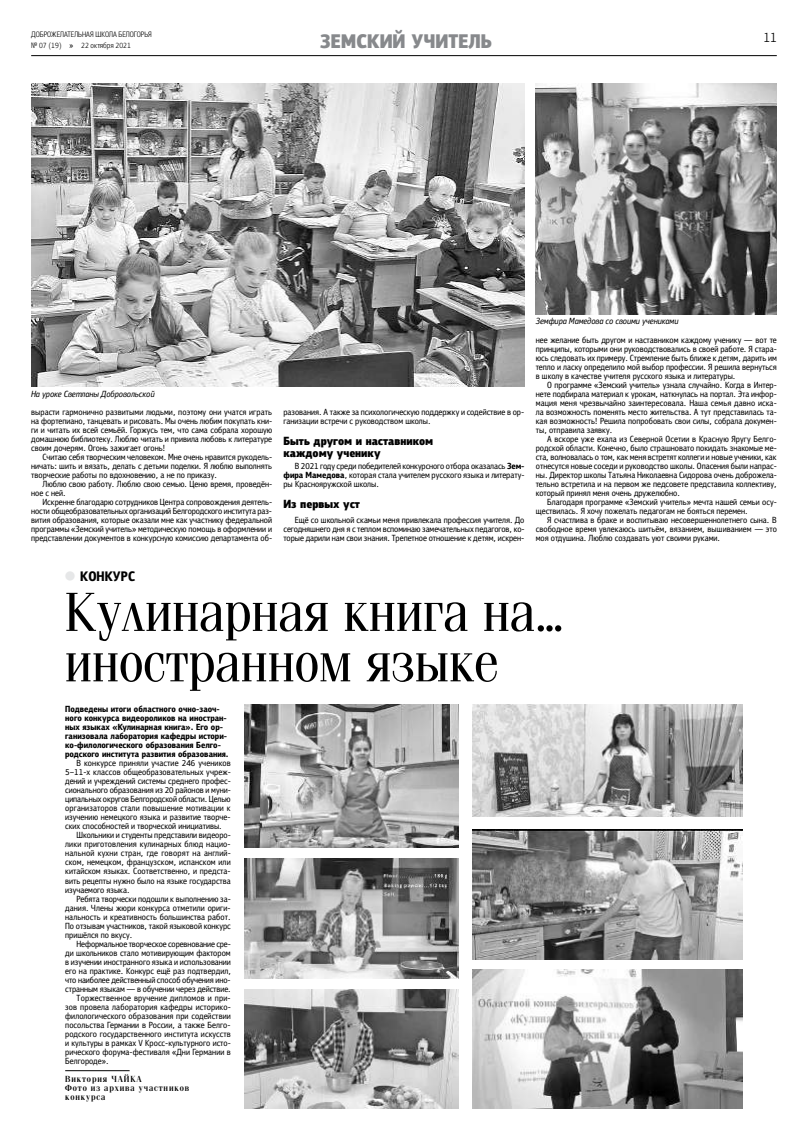
<style>
.page{position:relative;width:808px;height:1140px;background:#fff}
.page>*{position:absolute;margin:0;border:0;box-sizing:border-box;transform-origin:0 0}
.t1{font:56px/50.4px "Free Fountain";letter-spacing:.01em;color:#000}
.t2{font:900 20px "Free Korocha";color:#87898c}
.t3{font:700 14px "Free Korocha";color:#000}
.t4{font:300 14px "Free Korocha";color:#000}
.t5{font:900 12px/12px "Free Korocha";color:#000}
.t6{font:9px/9px "Free Korocha";color:#000;text-align:justify}
.t7{font:700 9px/9px "Free Korocha";color:#000}
.t8{font:italic 9px "Free Korocha";letter-spacing:-.005em;color:#000}
.t9{font:600 9px/9px "Free Fountain";letter-spacing:.1em;color:#000}
.t10{font:9px "Free Korocha";letter-spacing:.02em;color:#000}
.t11{font:300 8px/10.4px "Free Korocha";color:#000}
.s1{font-weight:400}
.s2{font-weight:700}
</style>
<div class="page">
<hr style="left:31px;top:55px;width:746px;height:1px;background:#000">
<img style="left:536px;top:84px;width:241px;height:230px">
<img style="left:31px;top:84px;width:493px;height:303px">
<hr style="left:65px;top:1070px;width:65px;height:1px;background:#000">
<img style="left:245px;top:704px;width:213px;height:143px">
<img style="left:245px;top:989px;width:213px;height:119px">
<img style="left:472px;top:829px;width:271px;height:130px">
<img style="left:472px;top:704px;width:271px;height:113px">
<img style="left:245px;top:858px;width:213px;height:120px">
<img style="left:472px;top:969px;width:271px;height:139px">
<p class="t11" style="left:31px;top:29px;width:122px">доброжелательная школа белогорья № 07 (19) <span class="s1">»</span> 22 октября 2021</p>
<h2 class="t2" style="left:320px;top:29px;width:104px">Земский учит</h2>
<h2 class="t2" style="left:458px;top:29px;width:35px">ель</h2>
<h3 class="t4" style="left:763px;top:29px;width:15px">11</h3>
<p class="t8" style="left:31px;top:388px;width:125px">На уроке Светланы Добровольской</p>
<p class="t6" style="left:31px;top:408px;width:243px">вырасти гармонично развитыми людьми, поэтому они учатся играть на фортепиано, танцевать и рисовать. Мы очень любим покупать кни&shy;ги и читать их всей семьёй. Горжусь тем, что сама собрала хорошую домашнюю библиотеку. Люблю читать и привила любовь к литературе своим дочерям. Огонь зажигает огонь!</p>
<p class="t6" style="left:31px;top:453px;width:242px;text-indent:11px">Считаю себя творческим человеком. Мне очень нравится рукодель&shy;ничать: шить и вязать, делать с детьми поделки. Я люблю выполнять творческие работы по вдохновению, а не по приказу.</p>
<p class="t6" style="left:31px;top:480px;width:242px;text-indent:11px">Люблю свою работу. Люблю свою семью. Ценю время, проведён&shy;ное с ней.</p>
<p class="t6" style="left:31px;top:498px;width:243px;text-indent:11px">Искренне благодарю сотрудников Центра сопровождения деятель&shy;ности общеобразовательных организаций Белгородского института раз&shy;вития образования, которые оказали мне как участнику федеральной программы «Земский учитель» методическую помощь в оформлении и представлении документов в конкурсную комиссию департамента об-</p>
<p class="t6" style="left:283px;top:408px;width:242px">разования. А также за психологическую поддержку и содействие в ор&shy;ганизации встречи с руководством школы.</p>
<h3 class="t5" style="left:283px;top:435px;width:151px">Быть другом и наставником каждому ученику</h3>
<p class="t6" style="left:283px;top:462px;width:242px;text-indent:11px">В 2021 году среди победителей конкурсного отбора оказалась <span class="s2">Зем&shy;фира Мамедова</span>, которая стала учителем русского языка и литерату&shy;ры Краснояружской школы.</p>
<h3 class="t5" style="left:283px;top:498px;width:78px">Из первых уст</h3>
<p class="t6" style="left:283px;top:516px;width:243px;text-indent:11px">Ещё со школьной скамьи меня привлекала профессия учителя. До сегодняшнего дня я с теплом вспоминаю замечательных педагогов, ко&shy;торые дарили нам свои знания. Трепетное отношение к детям, искрен-</p>
<p class="t8" style="left:536px;top:315px;width:144px">Земфира Мамедова со своими учениками</p>
<p class="t6" style="left:536px;top:336px;width:243px">нее желание быть другом и наставником каждому ученику — вот те принципы, которыми они руководствовались в своей работе. Я стара&shy;юсь следовать их примеру. Стремление быть ближе к детям, дарить им тепло и ласку определило мой выбор профессии. Я решила вернуться в школу в качестве учителя русского языка и литературы.</p>
<p class="t6" style="left:536px;top:381px;width:242px;text-indent:11px">О программе «Земский учитель» узнала случайно. Когда в Интер&shy;нете подбирала материал к урокам, наткнулась на портал. Эта инфор&shy;мация меня чрезвычайно заинтересовала. Наша семья давно иска&shy;ла возможность поменять место жительства. А тут представилась та&shy;кая возможность! Решила попробовать свои силы, собрала докумен&shy;ты, отправила заявку.</p>
<p class="t6" style="left:536px;top:435px;width:243px;text-indent:11px">А вскоре уже ехала из Северной Осетии в Красную Яругу Белго&shy;родской области. Конечно, было страшновато покидать знакомые ме&shy;ста, волновалась о том, как меня встретят коллеги и новые ученики, как отнесутся новые соседи и руководство школы. Опасения были напрас&shy;ны. Директор школы Татьяна Николаевна Сидорова очень доброжела&shy;тельно встретила и на первом же педсовете представила коллективу, который принял меня очень дружелюбно.</p>
<p class="t6" style="left:536px;top:498px;width:242px;text-indent:11px">Благодаря программе «Земский учитель» мечта нашей семьи осу&shy;ществилась. Я хочу пожелать педагогам не бояться перемен.</p>
<p class="t6" style="left:536px;top:516px;width:243px;text-indent:11px">Я счастлива в браке и воспитываю несовершеннолетнего сына. В свободное время увлекаюсь шитьём, вязанием, вышиванием — это моя отдушина. Люблю создавать уют своими руками.</p>
<h3 class="t3" style="left:80px;top:567px;width:56px">Конкурс</h3>
<h1 class="t1" style="left:65px;top:587px;width:500px">Кулинарная книга на… иностранном языке</h1>
<p class="t7" style="left:65px;top:705px;width:165px">Подведены итоги областного очно-заоч&shy;ного конкурса видеороликов на иностран&shy;ных языках «Кулинарная книга». Его ор&shy;ганизовала лаборатория кафедры истори&shy;ко-филологического образования Белго&shy;родского института развития образования.</p>
<p class="t6" style="left:65px;top:759px;width:167px;text-indent:11px">В конкурсе приняли участие 246 учеников 5–11-х классов общеобразовательных учреж&shy;дений и учреждений системы среднего профес&shy;сионального образования из 20 районов и муни&shy;ципальных округов Белгородской области. Целью организаторов стали повышение мотивации к изучению немецкого языка и развитие творче&shy;ских способностей и творческой инициативы.</p>
<p class="t6" style="left:65px;top:831px;width:167px;text-indent:11px">Школьники и студенты представили видеоро&shy;лики приготовления кулинарных блюд нацио&shy;нальной кухни стран, где говорят на англий&shy;ском, немецком, французском, испанском или китайском языках. Соответственно, и предста&shy;вить рецепты нужно было на языке государства изучаемого языка.</p>
<p class="t6" style="left:65px;top:894px;width:167px;text-indent:11px">Ребята творчески подошли к выполнению за&shy;дания. Члены жюри конкурса отметили ориги&shy;нальность и креативность большинства работ.<br>По отзывам участников, такой языковой конкурс пришёлся по вкусу.</p>
<p class="t6" style="left:77px;top:939px;width:156px">Неформальное творческое соревнование сре-</p>
<p class="t6" style="left:65px;top:948px;width:167px">ди школьников стало мотивирующим фактором</p>
<p class="t6" style="left:65px;top:957px;width:167px">в изучении иностранного языка и использовании</p>
<p class="t6" style="left:65px;top:966px;width:167px">его на практике. Конкурс ещё раз подтвердил,</p>
<p class="t6" style="left:65px;top:975px;width:167px">что наиболее действенный способ обучения ино-</p>
<p class="t6" style="left:65px;top:984px;width:167px">странным языкам — в обучении через действие.</p>
<p class="t10" style="left:77px;top:992px;width:156px">Торжественное вручение дипломов и при-</p>
<p class="t6" style="left:65px;top:1002px;width:167px">зов провела лаборатория кафедры историко-</p>
<p class="t6" style="left:65px;top:1011px;width:167px">филологического образования при содействии</p>
<p class="t6" style="left:65px;top:1020px;width:167px">посольства Германии в России, а также Белго-</p>
<p class="t6" style="left:65px;top:1029px;width:167px">родского государственного института искусств</p>
<p class="t6" style="left:65px;top:1038px;width:167px">и культуры в рамках V Кросс-культурного исто-</p>
<p class="t6" style="left:65px;top:1047px;width:167px">рического форума-фестиваля «Дни Германии в</p>
<p class="t6" style="left:65px;top:1056px;width:45px">Белгороде».</p>
<p class="t9" style="left:65px;top:1074px;width:125px">Виктория Чайка<br>Фото из архива участников конкурса</p>
</div>
